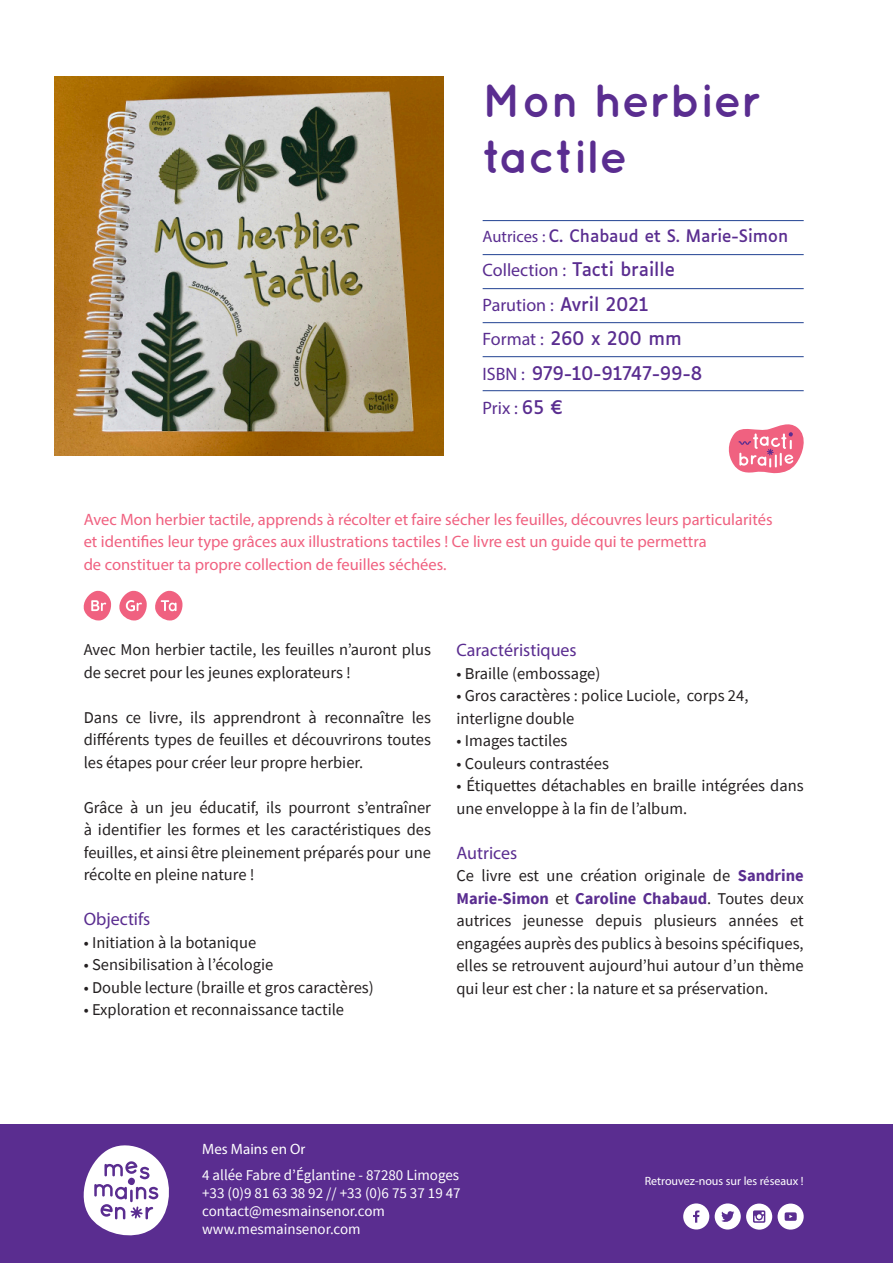
<style>
.page{position:relative;width:893px;height:1263px;background:#fff}
.page>*{position:absolute;margin:0;border:0;box-sizing:border-box;transform-origin:0 0}
.t1{font:700 46.5px/55.8px "Quicksand";color:#5a2d90}
.t2{font:18px "Luciole";letter-spacing:-.01em;color:#5a2d90}
.t3{font:18px "Myriad Pro";color:#5a2d90}
.t4{font:16.5px/22.5px "Source Sans Pro";color:#231f20}
.t5{font:16.5px/22.5px "Myriad Pro";color:#f06180}
.t6{font:16.5px "Luciole";color:#5a2d90}
.t7{font:15px "Source Sans Pro";color:#fff}
.t8{font:15px "Myriad Pro";color:#fff}
.t9{font:12px "Myriad Pro";color:#fff}
.s1{font-family:"Myriad Pro"}
.s2{font-family:"Luciole"}
.s3{font-weight:700;color:#5a2d90}
</style>
<div class="page">
<hr style="left:483px;top:220px;width:321px;height:1px;background:#214292">
<hr style="left:483px;top:254px;width:321px;height:1px;background:#214292">
<hr style="left:483px;top:288px;width:321px;height:1px;background:#214292">
<hr style="left:483px;top:322px;width:321px;height:1px;background:#214292">
<hr style="left:483px;top:356px;width:321px;height:1px;background:#214292">
<hr style="left:483px;top:390px;width:321px;height:1px;background:#214292">
<img style="left:54px;top:77px;width:390px;height:378px">
<div style="left:0;top:1125px;width:893px;height:138px;background:#5a2d90"></div>
<svg style="left:83px;top:590px;width:29px;height:30px"></svg>
<svg style="left:119px;top:590px;width:64px;height:30px"></svg>
<svg style="left:728px;top:424px;width:76px;height:50px"></svg>
<svg style="left:778px;top:1203px;width:26px;height:27px"></svg>
<svg style="left:715px;top:1203px;width:57px;height:27px"></svg>
<svg style="left:683px;top:1203px;width:26px;height:27px"></svg>
<svg style="left:83px;top:1145px;width:86px;height:91px"></svg>
<p class="t1" style="left:483px;top:71px;width:280px">Mon herbier tactile</p>
<p class="t6" style="left:483px;top:220px;width:307px"><span class="s1">Autrices :</span> C. Chabaud et S. Marie-Simon</p>
<p class="t2" style="left:483px;top:253px;width:194px"><span class="s1">Collection :</span> Tacti braille</p>
<p class="t3" style="left:483px;top:293px;width:167px">Parution : <span class="s2">Avril 2021</span></p>
<p class="t2" style="left:483px;top:322px;width:201px"><span class="s1">Format :</span> 260 x 200 mm</p>
<p class="t2" style="left:483px;top:356px;width:221px"><span class="s1">ISBN :</span> 979-10-91747-99-8</p>
<p class="t3" style="left:483px;top:397px;width:82px">Prix : <span class="s2">65 €</span></p>
<p class="t5" style="left:84px;top:508px;width:690px">Avec Mon herbier tactile, apprends à récolter et faire sécher les feuilles, découvres leurs particularités et identifies leur type grâces aux illustrations tactiles ! Ce livre est un guide qui te permettra<br>de constituer ta propre collection de feuilles séchées.</p>
<p class="t4" style="left:84px;top:638px;width:349px">Avec Mon herbier tactile, les feuilles n’auront plus de secret pour les jeunes explorateurs !</p>
<p class="t4" style="left:84px;top:706px;width:349px;text-align:justify">Dans ce livre, ils apprendront à reconnaître les différents types de feuilles et découvrirons toutes les étapes pour créer leur propre herbier.</p>
<p class="t4" style="left:84px;top:796px;width:349px;text-align:justify">Grâce à un jeu éducatif, ils pourront s’entraîner à identifier les formes et les caractéristiques des feuilles, et ainsi être pleinement préparés pour une récolte en pleine nature !</p>
<p class="t3" style="left:84px;top:908px;width:68px">Objectifs</p>
<p class="t4" style="left:84px;top:931px;width:174px">• Initiation à la botanique</p>
<p class="t4" style="left:84px;top:953px;width:191px">• Sensibilisation à l’écologie</p>
<p class="t4" style="left:84px;top:976px;width:292px">• Double lecture (braille et gros caractères)</p>
<p class="t4" style="left:84px;top:998px;width:262px">• Exploration et reconnaissance tactile</p>
<p class="t3" style="left:456px;top:639px;width:122px">Caractéristiques</p>
<p class="t4" style="left:456px;top:662px;width:145px">• Braille (embossage)</p>
<p class="t4" style="left:456px;top:684px;width:293px">• Gros caractères : police Luciole, corps 24, interligne double</p>
<p class="t4" style="left:456px;top:729px;width:112px">• Images tactiles</p>
<p class="t4" style="left:456px;top:752px;width:154px">• Couleurs contrastées</p>
<p class="t4" style="left:456px;top:774px;width:349px">• Étiquettes détachables en braille intégrées dans une enveloppe à la fin de l’album.</p>
<p class="t3" style="left:456px;top:842px;width:62px">Autrices</p>
<p class="t4" style="left:456px;top:864px;width:349px;text-align:justify">Ce livre est une création originale de <span class="s3">Sandrine Marie-Simon</span> et <span class="s3">Caroline Chabaud</span>. Toutes deux autrices jeunesse depuis plusieurs années et engagées auprès des publics à besoins spécifiques,</p>
<p class="t4" style="left:456px;top:954px;width:349px">elles se retrouvent aujourd’hui autour d’un thème qui leur est cher : la nature et sa préservation.</p>
<p class="t8" style="left:202px;top:1139px;width:105px">Mes Mains en Or</p>
<p class="t7" style="left:202px;top:1166px;width:258px">4 allée Fabre d’Églantine - 87280 Limoges</p>
<p class="t7" style="left:202px;top:1184px;width:260px">+33 (0)9 81 63 38 92 // +33 (0)6 75 37 19 47</p>
<p class="t7" style="left:202px;top:1202px;width:184px">contact@mesmainsenor.com</p>
<p class="t7" style="left:202px;top:1220px;width:160px">www.mesmainsenor.com</p>
<p class="t9" style="left:645px;top:1174px;width:160px">Retrouvez-nous sur les réseaux !</p>
</div>
